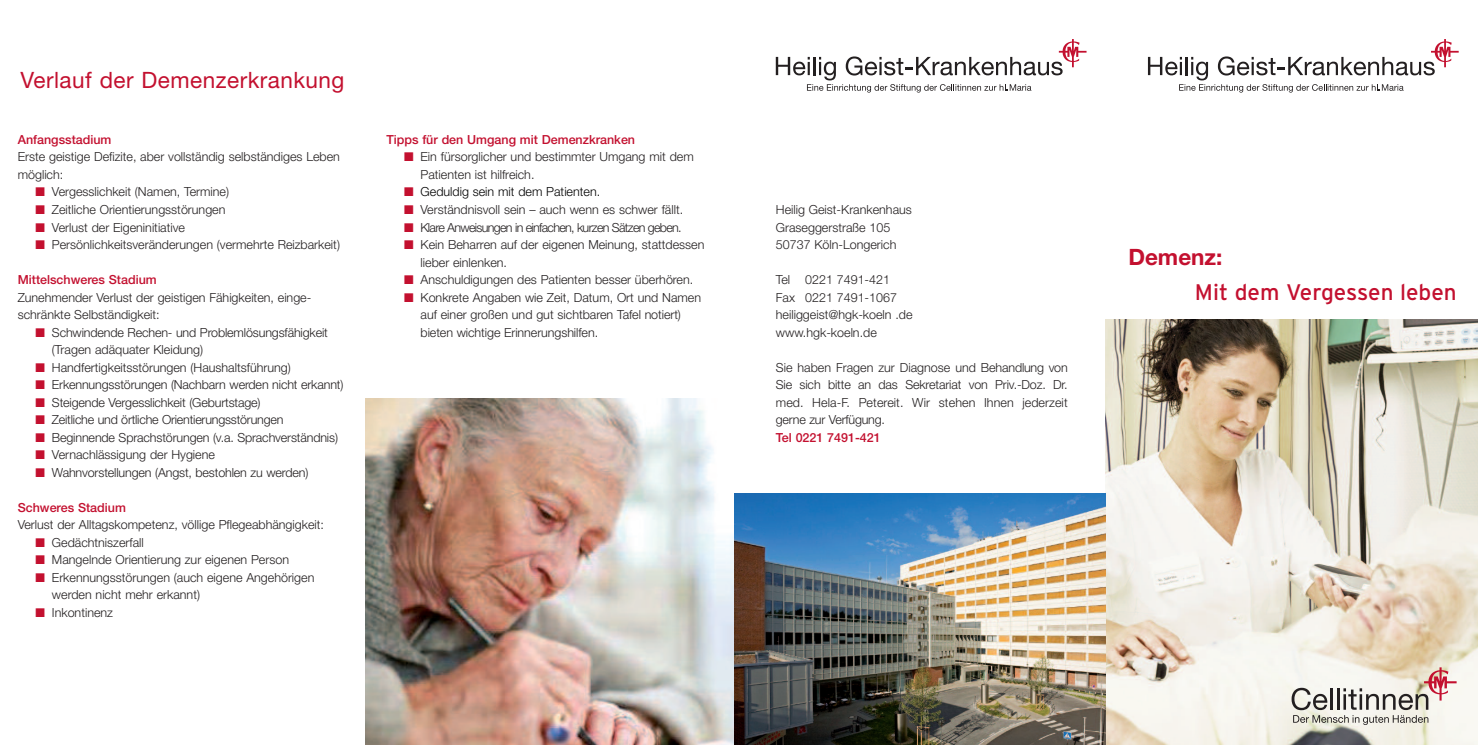
<style>
.page{position:relative;width:1478px;height:745px;background:#fff}
.page>*{position:absolute;margin:0;border:0;box-sizing:border-box;transform-origin:0 0}
.t1{font:22.5px "Helvetica Neue";letter-spacing:.02em;color:#c3102f}
.t2{font:22.5px "Interstate";color:#c3102f}
.t3{font:700 22.5px "Helvetica Neue";color:#c3102f}
.t4{font:300 12.5px/17.5px "Helvetica Neue";color:#231f20}
.t5{font:500 12.5px "Helvetica Neue";color:#c3102f}
.t6{font:300 12.5px "Helvetica Neue";letter-spacing:-.055em;color:#231f20}
.t7{font:300 12.5px "Helvetica Neue";color:#000}
.s1{color:#c3102f}
</style>
<div class="page">
<svg style="left:776px;top:39px;width:310px;height:53px"></svg>
<img style="left:1106px;top:319px;width:372px;height:425px">
<svg style="left:1148px;top:39px;width:310px;height:53px"></svg>
<svg style="left:1291px;top:667px;width:165px;height:57px"></svg>
<img style="left:733px;top:493px;width:373px;height:251px">
<img style="left:365px;top:398px;width:368px;height:346px">
<h1 class="t1" style="left:21px;top:72px;width:325px">Verlauf der Demenzerkrankung</h1>
<p class="t5" style="left:18px;top:135px;width:95px">Anfangsstadium</p>
<p class="t4" style="left:18px;top:149px;width:324px">Erste geistige Defizite, aber vollständig selbständiges Leben möglich:</p>
<p class="t4" style="left:35px;top:184px;width:195px"><span class="s1">■</span> Vergesslichkeit (Namen, Termine)</p>
<p class="t4" style="left:35px;top:202px;width:191px"><span class="s1">■</span> Zeitliche Orientierungsstörungen</p>
<p class="t4" style="left:35px;top:219px;width:151px"><span class="s1">■</span> Verlust der Eigeninitiative</p>
<p class="t4" style="left:35px;top:237px;width:306px"><span class="s1">■</span> Persönlichkeitsveränderungen (vermehrte Reizbarkeit)</p>
<p class="t5" style="left:18px;top:275px;width:141px">Mittelschweres Stadium</p>
<p class="t4" style="left:18px;top:289px;width:295px">Zunehmender Verlust der geistigen Fähigkeiten, einge&shy;schränkte Selbständigkeit:</p>
<p class="t4" style="left:52px;top:324px;width:277px;text-indent:-17px"><span class="s1">■</span> Schwindende Rechen- und Problemlösungsfähigkeit (Tragen adäquater Kleidung)</p>
<p class="t4" style="left:35px;top:359px;width:257px"><span class="s1">■</span> Handfertigkeitsstörungen (Haushaltsführung)</p>
<p class="t4" style="left:35px;top:377px;width:309px"><span class="s1">■</span> Erkennungsstörungen (Nachbarn werden nicht erkannt)</p>
<p class="t4" style="left:35px;top:394px;width:227px"><span class="s1">■</span> Steigende Vergesslichkeit (Geburtstage)</p>
<p class="t4" style="left:35px;top:412px;width:249px"><span class="s1">■</span> Zeitliche und örtliche Orientierungsstörungen</p>
<p class="t4" style="left:35px;top:429px;width:304px"><span class="s1">■</span> Beginnende Sprachstörungen (v.a. Sprachverständnis)</p>
<p class="t4" style="left:35px;top:447px;width:181px"><span class="s1">■</span> Vernachlässigung der Hygiene</p>
<p class="t4" style="left:35px;top:464px;width:275px"><span class="s1">■</span> Wahnvorstellungen (Angst, bestohlen zu werden)</p>
<p class="t5" style="left:18px;top:502px;width:110px">Schweres Stadium</p>
<p class="t4" style="left:18px;top:517px;width:308px">Verlust der Alltagskompetenz, völlige Pflegeabhängigkeit:</p>
<p class="t4" style="left:35px;top:534px;width:110px"><span class="s1">■</span> Gedächtniszerfall</p>
<p class="t4" style="left:35px;top:552px;width:255px"><span class="s1">■</span> Mangelnde Orientierung zur eigenen Person</p>
<p class="t4" style="left:52px;top:569px;width:264px;text-indent:-17px"><span class="s1">■</span> Erkennungsstörungen (auch eigene Angehörigen werden nicht mehr erkannt)</p>
<p class="t4" style="left:35px;top:604px;width:79px"><span class="s1">■</span> Inkontinenz</p>
<p class="t5" style="left:386px;top:135px;width:250px">Tipps für den Umgang mit Demenzkranken</p>
<p class="t4" style="left:420px;top:149px;width:275px;text-indent:-17px"><span class="s1">■</span> Ein fürsorglicher und bestimmter Umgang mit dem<br>Patienten ist hilfreich.</p>
<p class="t7" style="left:404px;top:187px;width:198px"><span class="s1">■</span> Geduldig sein mit dem Patienten.</p>
<p class="t4" style="left:404px;top:202px;width:281px"><span class="s1">■</span> Verständnisvoll sein – auch wenn es schwer fällt.</p>
<p class="t6" style="left:404px;top:222px;width:279px"><span class="s1">■</span> Klare Anweisungen in einfachen, kurzen Sätzen geben.</p>
<p class="t4" style="left:420px;top:237px;width:285px;text-indent:-17px"><span class="s1">■</span> Kein Beharren auf der eigenen Meinung, stattdessen lieber einlenken.</p>
<p class="t4" style="left:404px;top:272px;width:291px"><span class="s1">■</span> Anschuldigungen des Patienten besser überhören.</p>
<p class="t4" style="left:420px;top:289px;width:282px;text-indent:-17px"><span class="s1">■</span> Konkrete Angaben wie Zeit, Datum, Ort und Namen auf einer großen und gut sichtbaren Tafel notiert) bieten wichtige Erinnerungshilfen.</p>
<p class="t4" style="left:776px;top:202px;width:137px">Heilig Geist-Krankenhaus<br>Graseggerstraße 105<br>50737 Köln-Longerich</p>
<p class="t4" style="left:776px;top:272px;width:138px">Tel 0221 7491-421<br>Fax 0221 7491-1067 heiliggeist@hgk-koeln .de www.hgk-koeln.de</p>
<p class="t4" style="left:776px;top:359px;width:293px;text-align:justify">Sie haben Fragen zur Diagnose und Behandlung von Sie sich bitte an das Sekretariat von Priv.-Doz. Dr. med. Hela-F. Petereit. Wir stehen Ihnen jederzeit gerne zur Verfügung.</p>
<p class="t5" style="left:776px;top:432px;width:106px">Tel 0221 7491-421</p>
<h1 class="t3" style="left:1128px;top:249px;width:96px">Demenz:</h1>
<h1 class="t2" style="left:1195px;top:279px;width:263px">Mit dem Vergessen leben</h1>
</div>
